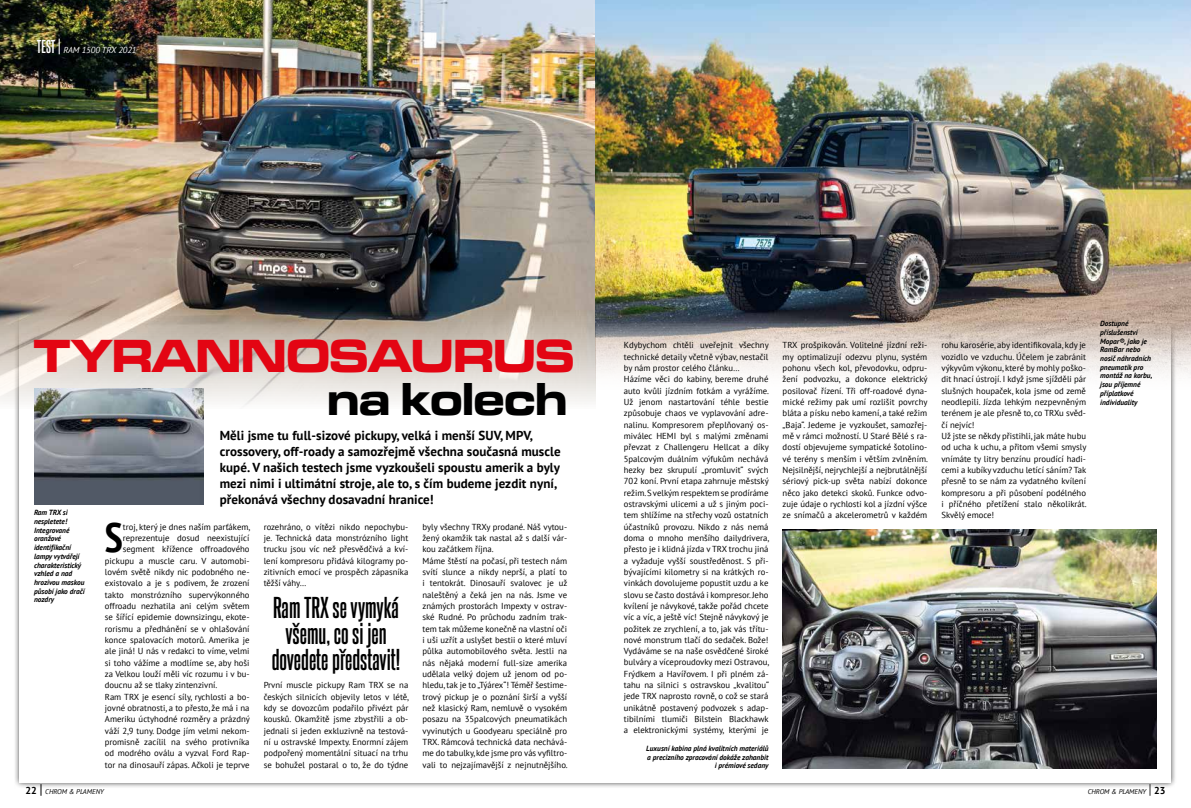
<style>
.page{position:relative;width:1191px;height:808px;background:#fff}
.page>*{position:absolute;margin:0;border:0;box-sizing:border-box;transform-origin:0 0}
.t1{font:48.2px "Microgramma DCE Bold Exte";color:#e30513;scale:.92 1}
.t2{font:48px "Microgramma DCE Bold Exte";color:#000;scale:.92 1}
.t3{font:700 condensed 41px "PT Sans";color:#000}
.t4{font:700 26px/26px "Steelfish Rg";color:#000;text-align:center}
.t5{font:700 13px/16px "PT Sans";letter-spacing:.005em;color:#000}
.t6{font:8.7px/11.3px "PT Sans";color:#000}
.t7{font:italic 8.7px "PT Sans";color:#fff}
.t8{font:italic 700 7.5px/8.7px "PT Sans";color:#000}
.t9{font:italic 7px "PT Sans";color:#000}
.s1{font-family:"Steelfish Rg";font-weight:700;font-style:normal;font-size:16px}
.s2{font-weight:700;font-style:normal;font-size:10px}
.s3{font-style:normal;font-size:14px}
</style>
<div class="page">
<img style="left:0;top:0;width:595px;height:408px">
<img style="left:595px;top:0;width:596px;height:391px">
<img style="left:782px;top:529px;width:375px;height:240px">
<img style="left:34px;top:388px;width:170px;height:116px">
<p class="t7" style="left:37px;top:45px;width:101px"><span class="s1">TEST |</span> RAM 1500 TRX 2021</p>
<h1 class="t1" style="left:34px;top:323px;width:588px">TYRANNOSAURUS</h1>
<h2 class="t2" style="left:327px;top:366px;width:262px">na kolech</h2>
<p class="t5" style="left:220px;top:427px;width:342px">Měli jsme tu full-sizové pickupy, velká i menší SUV, MPV, crossovery, off-roady a samozřejmě všechna současná muscle kupé. V našich testech jsme vyzkoušeli spoustu amerik a byly mezi nimi i ultimátní stroje, ale to, s čím budeme jezdit nyní, překonává všechny dosavadní hranice!</p>
<p class="t8" style="left:34px;top:508px;width:52px">Ram TRX si nespletete!<br>Integrované oranžové identifikační lampy vytvářejí charakteristický vzhled a nad hrozivou maskou působí jako dračí nozdry</p>
<h3 class="t3" style="left:105px;top:511px;width:20px">S</h3>
<p class="t6" style="left:123px;top:521px;width:129px">troj, který je dnes naším parťákem,</p>
<p class="t6" style="left:422px;top:521px;width:147px">byly všechny TRXy prodané. Náš vytou&shy;žený okamžik tak nastal až s další vár&shy;kou začátkem října.<br>Máme štěstí na počasí, při testech nám svítí slunce a nikdy neprší, a platí to i tentokrát. Dinosauří svalovec je už naleštěný a čeká jen na nás. Jsme ve známých prostorách Impexty v ostrav&shy;ské Rudné. Po průchodu zadním trak&shy;tem tak můžeme konečně na vlastní oči i uši uzřít a uslyšet bestii o které mluví půlka automobilového světa. Jestli na nás nějaká moderní full-size amerika udělala velký dojem už jenom od po&shy;hledu, tak je to „Týárex“! Téměř šestime&shy;trový pickup je o poznání širší a vyšší než klasický Ram, nemluvě o vysokém posazu na 35palcových pneumatikách vyvinutých u Goodyearu speciálně pro TRX. Rámcová technická data nechává&shy;me do tabulky, kde jsme pro vás vyfiltro&shy;vali to nejzajímavější z nejnutnějšího.</p>
<p class="t6" style="left:264px;top:521px;width:146px;text-align:justify">rozehráno, o vítězi nikdo nepochybu&shy;je. Technická data monstrózního light trucku jsou víc než přesvědčivá a kví&shy;lení kompresoru přidává kilogramy po&shy;zitivních emocí ve prospěch zápasníka těžší váhy…</p>
<h3 class="t4" style="left:272px;top:592px;width:130px">Ram TRX se vymyká všemu, co si jen dovedete představit!</h3>
<p class="t6" style="left:264px;top:679px;width:147px;text-align:justify">První muscle pickupy Ram TRX se na českých silnicích objevily letos v létě, kdy se dovozcům podařilo přivézt pár kousků. Okamžitě jsme zbystřili a ob&shy;jednali si jeden exkluzivně na testová&shy;ní u ostravské Impexty. Enormní zájem podpořený momentální situací na trhu se bohužel postaral o to, že do týdne</p>
<p class="t6" style="left:123px;top:532px;width:128px">reprezentuje dosud neexistující</p>
<p class="t6" style="left:123px;top:543px;width:128px">segment křížence offroadového</p>
<p class="t6" style="left:105px;top:555px;width:146px">pickupu a muscle caru. V automobi-</p>
<p class="t6" style="left:105px;top:566px;width:146px">lovém světě nikdy nic podobného ne-</p>
<p class="t6" style="left:105px;top:577px;width:146px">existovalo a je s podivem, že zrození</p>
<p class="t6" style="left:105px;top:589px;width:146px">takto monstrózního supervýkonného</p>
<p class="t6" style="left:105px;top:600px;width:146px">offroadu nezhatila ani celým světem</p>
<p class="t6" style="left:105px;top:611px;width:146px">se šířící epidemie downsizingu, ekote-</p>
<p class="t6" style="left:105px;top:623px;width:146px">rorismu a předhánění se v ohlašování</p>
<p class="t6" style="left:105px;top:634px;width:146px">konce spalovacích motorů. Amerika je</p>
<p class="t6" style="left:105px;top:645px;width:146px">ale jiná! U nás v redakci to víme, velmi</p>
<p class="t6" style="left:105px;top:657px;width:146px">si toho vážíme a modlíme se, aby hoši</p>
<p class="t6" style="left:105px;top:668px;width:146px">za Velkou louží měli víc rozumu i v bu-</p>
<p class="t6" style="left:105px;top:679px;width:114px">doucnu až se tlaky zintenzivní.</p>
<p class="t6" style="left:105px;top:691px;width:146px">Ram TRX je esencí síly, rychlosti a bo-</p>
<p class="t6" style="left:105px;top:702px;width:146px">jovné obratnosti, a to přesto, že má i na</p>
<p class="t6" style="left:105px;top:713px;width:146px">Ameriku úctyhodné rozměry a prázdný</p>
<p class="t6" style="left:105px;top:725px;width:146px">váží 2,9 tuny. Dodge jím velmi nekom-</p>
<p class="t6" style="left:105px;top:736px;width:146px">promisně zacílil na svého protivníka</p>
<p class="t6" style="left:105px;top:747px;width:146px">od modrého oválu a vyzval Ford Rap-</p>
<p class="t6" style="left:105px;top:758px;width:146px">tor na dinosauří zápas. Ačkoli je teprve</p>
<p class="t6" style="left:624px;top:339px;width:147px">Kdybychom chtěli uveřejnit všechny technické detaily včetně výbav, nestačil by nám prostor celého článku… Házíme věci do kabiny, bereme druhé auto kvůli jízdním fotkám a vyrážíme.<br>Už jenom nastartování téhle bestie způsobuje chaos ve vyplavování adre&shy;nalinu. Kompresorem přeplňovaný os&shy;miválec HEMI byl s malými změnami převzat z Challengeru Hellcat a díky 5palcovým duálním výfukům nechává hezky bez skrupulí „promluvit“ svých 702 koní. První etapa zahrnuje městský režim. S velkým respektem se prodíráme ostravskými ulicemi a už s jiným poci&shy;tem shlížíme na střechy vozů ostatních účastníků provozu. Nikdo z nás nemá doma o mnoho menšího dailydrivera, přesto je i klidná jízda v TRX trochu jiná a vyžaduje vyšší soustředěnost. S při&shy;bývajícími kilometry si na krátkých ro&shy;vinkách dovolujeme popustit uzdu a ke slovu se často dostává i kompresor. Jeho kvílení je návykové, takže pořád chcete víc a víc, a ještě víc! Stejně návykový je požitek ze zrychlení, a to, jak vás třítu&shy;nové monstrum tlačí do sedaček. Bože!<br>Vydáváme se na naše osvědčené široké bulváry a víceproudovky mezi Ostravou, Frýdkem a Havířovem. I při plném zá&shy;tahu na silnici s ostravskou „kvalitou“ jede TRX naprosto rovně, o což se stará unikátně postavený podvozek s adap&shy;tibilními tlumiči Bilstein Blackhawk a elektronickými systémy, kterými je</p>
<p class="t8" style="left:646px;top:744px;width:124px;text-align:right">Luxusní kabina plná kvalitních materiálů a precizního zpracování dokáže zahanbit i prémiové sedany</p>
<p class="t6" style="left:782px;top:339px;width:147px;text-align:justify">TRX prošpikován. Volitelné jízdní reži&shy;my optimalizují odezvu plynu, systém pohonu všech kol, převodovku, odpru&shy;žení podvozku, a dokonce elektrický posilovač řízení. Tři off-roadové dyna&shy;mické režimy pak umí rozlišit povrchy bláta a písku nebo kamení, a také režim „Baja“. Jedeme je vyzkoušet, samozřej&shy;mě v rámci možností. U Staré Bělé s ra&shy;dostí objevujeme sympatické šotolino&shy;vé terény s menším i větším zvlněním.<br>Nejsilnější, nejrychlejší a nejbrutálnější sériový pick-up světa nabízí dokonce něco jako detekci skoků. Funkce odvo&shy;zuje údaje o rychlosti kol a jízdní výšce ze snímačů a akcelerometrů v každém</p>
<p class="t6" style="left:941px;top:339px;width:147px">rohu karosérie, aby identifikovala, kdy je vozidlo ve vzduchu. Účelem je zabránit výkyvům výkonu, které by mohly poško&shy;dit hnací ústrojí. I když jsme sjížděli pár slušných houpaček, kola jsme od země neodlepili. Jízda lehkým nezpevněným terénem je ale přesně to, co TRXu svěd&shy;čí nejvíc!<br>Už jste se někdy přistihli, jak máte hubu od ucha k uchu, a přitom všemi smysly vnímáte ty litry benzínu proudící hadi&shy;cemi a kubíky vzduchu letící sáním? Tak přesně to se nám za vydatného kvílení kompresoru a při působení podélného i příčného přetížení stalo několikrát.<br>Skvělý emoce!</p>
<p class="t8" style="left:1100px;top:319px;width:54px">Dostupné příslušenství<br>Mopar®, jako je<br>RamBar nebo nosič náhradních pneumatik pro montáž na korbu, jsou příjemné příplatkové individuality</p>
<p class="t9" style="left:26px;top:787px;width:80px"><span class="s2">22</span> <span class="s3">|</span> CHROM &amp; PLAMENY</p>
<p class="t9" style="left:1087px;top:787px;width:79px">CHROM &amp; PLAMENY <span class="s3">|</span> <span class="s2">23</span></p>
</div>
